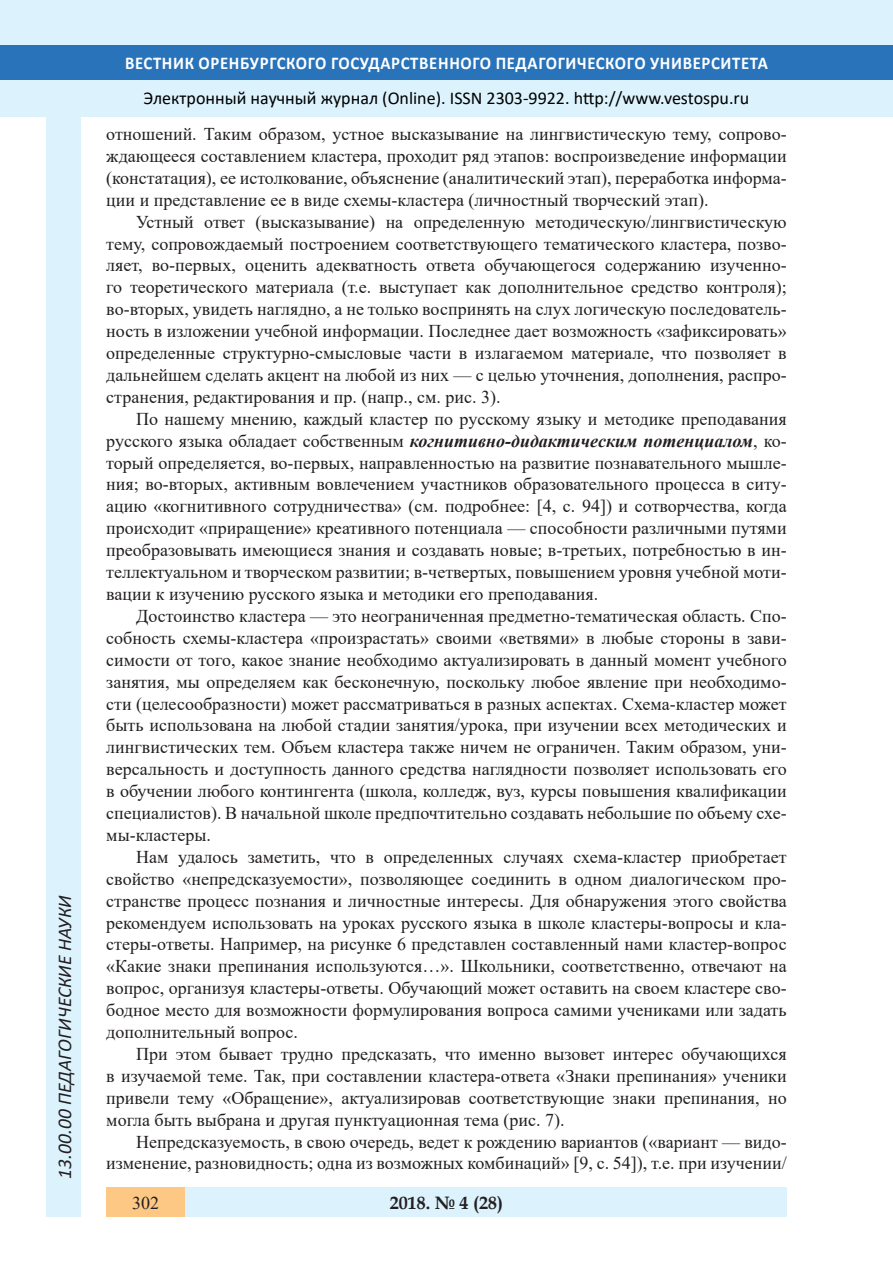
<style>
.page{position:relative;width:893px;height:1263px;background:#fff}
.page>*{position:absolute;margin:0;border:0;box-sizing:border-box;transform-origin:0 0}
.t1{font:italic 19.5px "Calibri";color:#231f20}
.t2{font:18px/21.9px "Times New Roman";color:#231f20;text-align:justify}
.t3{font:18px "Calibri";color:#000}
.t4{font:700 18px "Calibri";letter-spacing:.04em;color:#fff;scale:.93 1}
.t5{font:700 18px "Book Antiqua";color:#231f20}
.s1{font-weight:700;font-style:italic}
</style>
<div class="page">
<div style="left:0;top:0;width:893px;height:116px;background:#dcf2fc"></div>
<div style="left:0;top:45px;width:893px;height:34px;background:#2873ba"></div>
<div style="left:106px;top:1188px;width:681px;height:29px;background:#dcf2fc"></div>
<div style="left:106px;top:1188px;width:79px;height:29px;background:#fdc784"></div>
<div style="left:47px;top:116px;width:34px;height:1101px;background:#dcf2fc"></div>
<p class="t1" style="left:51px;top:1179px;width:285px;rotate:-90deg">13.00.00 ПЕДАГОГИЧЕСКИЕ НАУКИ</p>
<p class="t1" style="left:51px;top:1105px;width:206px;rotate:-90deg">БИОЛОГИЧЕСКИЕ НАУКИ</p>
<p class="t1" style="left:51px;top:1179px;width:11px;rotate:-90deg">0</p>
<p class="t4" style="left:125px;top:50px;width:693px">ВЕСТНИК ОРЕНБУРГСКОГО ГОСУДАРСТВЕННОГО ПЕДАГОГИЧЕСКОГО УНИВЕРСИТЕТА</p>
<p class="t3" style="left:144px;top:85px;width:607px">Электронный научный журнал (Online). ISSN 2303-9922. http://www.vestospu.ru</p>
<p class="t3" style="left:583px;top:85px;width:13px">t</p>
<p class="t2" style="left:106px;top:122px;width:682px">отношений. Таким образом, устное высказывание на лингвистическую тему, сопрово&shy;ждающееся составлением кластера, проходит ряд этапов: воспроизведение информации (констатация), ее истолкование, объяснение (аналитический этап), переработка информа&shy;ции и представление ее в виде схемы-кластера (личностный творческий этап).</p>
<p class="t2" style="left:106px;top:210px;width:682px;text-indent:30px">Устный ответ (высказывание) на определенную методическую/лингвистическую тему, сопровождаемый построением соответствующего тематического кластера, позво&shy;ляет, во-первых, оценить адекватность ответа обучающегося содержанию изученно&shy;го теоретического материала (т.е. выступает как дополнительное средство контроля); во-вторых, увидеть наглядно, а не только воспринять на слух логическую последователь&shy;ность в изложении учебной информации. Последнее дает возможность «зафиксировать» определенные структурно-смысловые части в излагаемом материале, что позволяет в дальнейшем сделать акцент на любой из них — с целью уточнения, дополнения, распро&shy;странения, редактирования и пр. (напр., см. рис. 3).</p>
<p class="t2" style="left:106px;top:407px;width:682px;text-indent:30px">По нашему мнению, каждый кластер по русскому языку и методике преподавания русского языка обладает собственным <span class="s1">когнитивно-дидактическим потенциалом</span>, ко&shy;торый определяется, во-первых, направленностью на развитие познавательного мышле&shy;ния; во-вторых, активным вовлечением участников образовательного процесса в ситу&shy;ацию «когнитивного сотрудничества» (см. подробнее: [4, с. 94]) и сотворчества, когда происходит «приращение» креативного потенциала — способности различными путями преобразовывать имеющиеся знания и создавать новые; в-третьих, потребностью в ин&shy;теллектуальном и творческом развитии; в-четвертых, повышением уровня учебной моти&shy;вации к изучению русского языка и методики его преподавания.</p>
<p class="t2" style="left:106px;top:604px;width:682px;text-indent:30px">Достоинство кластера — это неограниченная предметно-тематическая область. Спо&shy;собность схемы-кластера «произрастать» своими «ветвями» в любые стороны в зави&shy;симости от того, какое знание необходимо актуализировать в данный момент учебного занятия, мы определяем как бесконечную, поскольку любое явление при необходимо&shy;сти (целесообразности) может рассматриваться в разных аспектах. Схема-кластер может быть использована на любой стадии занятия/урока, при изучении всех методических и лингвистических тем. Объем кластера также ничем не ограничен. Таким образом, уни&shy;версальность и доступность данного средства наглядности позволяет использовать его в обучении любого контингента (школа, колледж, вуз, курсы повышения квалификации специалистов). В начальной школе предпочтительно создавать небольшие по объему схе&shy;мы-кластеры.</p>
<p class="t2" style="left:106px;top:845px;width:682px;text-indent:30px">Нам удалось заметить, что в определенных случаях схема-кластер приобретает свойство «непредсказуемости», позволяющее соединить в одном диалогическом про&shy;странстве процесс познания и личностные интересы. Для обнаружения этого свойства рекомендуем использовать на уроках русского языка в школе кластеры-вопросы и кла&shy;стеры-ответы. Например, на рисунке 6 представлен составленный нами кластер-вопрос «Какие знаки препинания используются…». Школьники, соответственно, отвечают на вопрос, организуя кластеры-ответы. Обучающий может оставить на своем кластере сво&shy;бодное место для возможности формулирования вопроса самими учениками или задать дополнительный вопрос.</p>
<p class="t2" style="left:106px;top:1042px;width:682px;text-indent:30px">При этом бывает трудно предсказать, что именно вызовет интерес обучающихся в изучаемой теме. Так, при составлении кластера-ответа «Знаки препинания» ученики привели тему «Обращение», актуализировав соответствующие знаки препинания, но могла быть выбрана и другая пунктуационная тема (рис. 7).</p>
<p class="t2" style="left:106px;top:1130px;width:682px;text-align:right">Непредсказуемость, в свою очередь, ведет к рождению вариантов («вариант — видо&shy;изменение, разновидность; одна из возможных комбинаций» [9, с. 54]), т.е. при изучении/</p>
<p class="t5" style="left:390px;top:1190px;width:115px">2018. № 4 (28)</p>
<p class="t2" style="left:132px;top:1191px;width:28px">302</p>
<p class="t5" style="left:460px;top:1190px;width:39px">2 6</p>
</div>
